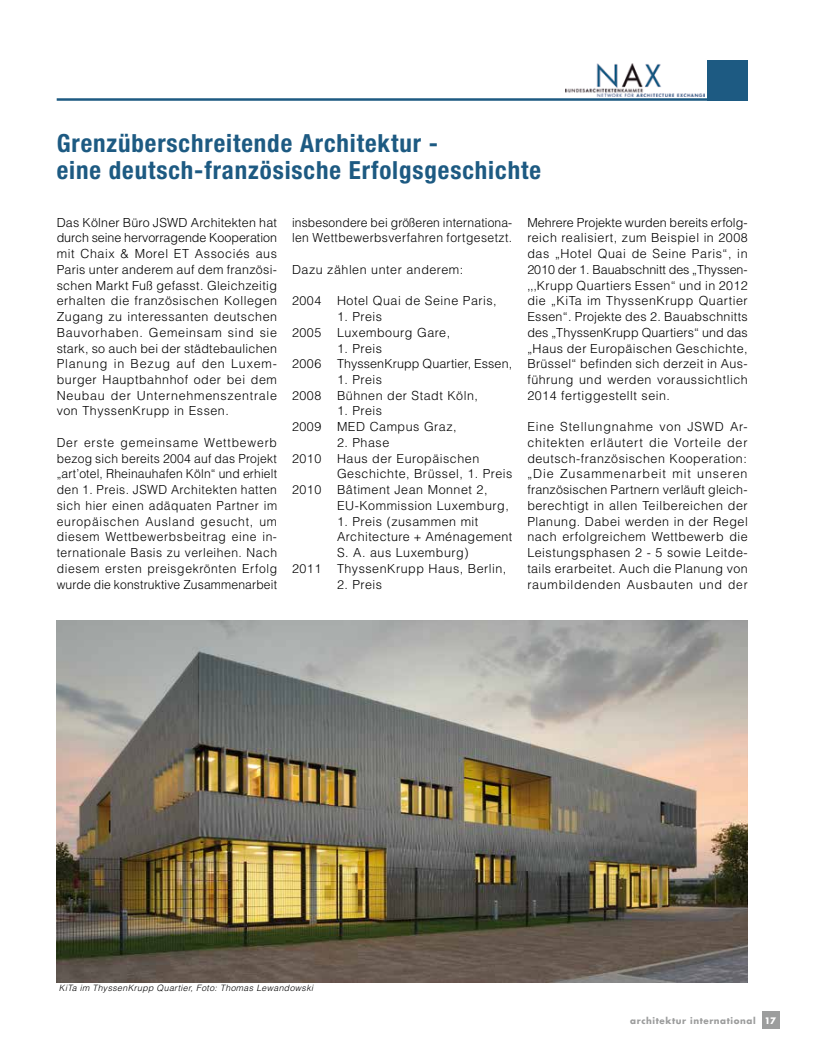
<style>
.page{position:relative;width:815px;height:1053px;background:#fff}
.page>*{position:absolute;margin:0;border:0;box-sizing:border-box;transform-origin:0 0}
.t1{font:700 condensed 25px/27.1px "Helvetica Neue";letter-spacing:.035em;color:#1d5a82}
.t2{font:300 12.5px/15.8px "Helvetica LT Std";letter-spacing:.04em;color:#000;text-align:justify}
.t3{font:300 12.5px/15.8px "Helvetica LT Std";letter-spacing:.015em;color:#000}
.t4{font:300 12.5px "Helvetica LT Std";letter-spacing:.01em;color:#000}
.t5{font:italic 300 8.75px "Helvetica LT Std";letter-spacing:.04em;color:#000}
.t6{font:700 8.75px "Futura";letter-spacing:.065em;color:#9c9d9d}
.s1{color:#fff}
</style>
<div class="page">
<div style="left:707px;top:60px;width:41px;height:41px;background:#1d5a82"></div>
<hr style="left:57px;top:98px;width:691px;height:3px;background:#1d5a82">
<img style="left:566px;top:63px;width:138px;height:33px">
<div style="left:762px;top:1011px;width:18px;height:17px;background:#9c9d9d"></div>
<img style="left:57px;top:620px;width:691px;height:361px">
<h1 class="t1" style="left:57px;top:129px;width:486px">Grenzüberschreitende Architektur -<br>eine deutsch-französische Erfolgsgeschichte</h1>
<p class="t2" style="left:57px;top:214px;width:222px">Das Kölner Büro JSWD Architekten hat durch seine hervorragende Kooperation mit Chaix &amp; Morel ET Associés aus Paris unter anderem auf dem französi&shy;schen Markt Fuß gefasst. Gleichzeitig erhalten die französischen Kollegen Zugang zu interessanten deutschen Bauvorhaben. Gemeinsam sind sie stark, so auch bei der städtebaulichen Planung in Bezug auf den Luxem&shy;burger Hauptbahnhof oder bei dem Neubau der Unternehmenszentrale von ThyssenKrupp in Essen.</p>
<p class="t2" style="left:57px;top:434px;width:222px">Der erste gemeinsame Wettbewerb bezog sich bereits 2004 auf das Projekt „art’otel, Rheinauhafen Köln“ und erhielt den 1. Preis. JSWD Architekten hatten sich hier einen adäquaten Partner im europäischen Ausland gesucht, um diesem Wettbewerbsbeitrag eine in&shy;ternationale Basis zu verleihen. Nach diesem ersten preisgekrönten Erfolg wurde die konstruktive Zusammenarbeit</p>
<p class="t2" style="left:527px;top:214px;width:222px">Mehrere Projekte wurden bereits erfolg&shy;reich realisiert, zum Beispiel in 2008 das „Hotel Quai de Seine Paris“, in 2010 der 1. Bauabschnitt des „Thyssen-‚‚‚Krupp Quartiers Essen“ und in 2012 die „KiTa im ThyssenKrupp Quartier Essen“. Projekte des 2. Bauabschnitts des „ThyssenKrupp Quartiers“ und das „Haus der Europäischen Geschichte, Brüssel“ befinden sich derzeit in Aus&shy;führung und werden voraussichtlich 2014 fertiggestellt sein.</p>
<p class="t2" style="left:527px;top:419px;width:222px">Eine Stellungnahme von JSWD Ar&shy;chitekten erläutert die Vorteile der deutsch-französischen Kooperation: „Die Zusammenarbeit mit unseren französischen Partnern verläuft gleich&shy;berechtigt in allen Teilbereichen der Planung. Dabei werden in der Regel nach erfolgreichem Wettbewerb die Leistungsphasen 2 - 5 sowie Leitde&shy;tails erarbeitet. Auch die Planung von raumbildenden Ausbauten und der</p>
<p class="t3" style="left:292px;top:214px;width:222px">insbesondere bei größeren internationa&shy;len Wettbewerbsverfahren fortgesetzt.</p>
<p class="t2" style="left:292px;top:261px;width:173px">Dazu zählen unter anderem:</p>
<p class="t2" style="left:292px;top:293px;width:31px">2004</p>
<p class="t2" style="left:337px;top:293px;width:161px">Hotel Quai de Seine Paris,</p>
<p class="t2" style="left:337px;top:308px;width:47px">1. Preis</p>
<p class="t2" style="left:292px;top:324px;width:31px">2005</p>
<p class="t2" style="left:337px;top:324px;width:115px">Luxembourg Gare,</p>
<p class="t2" style="left:337px;top:340px;width:47px">1. Preis</p>
<p class="t2" style="left:292px;top:356px;width:31px">2006</p>
<p class="t4" style="left:337px;top:356px;width:177px">ThyssenKrupp Quartier, Essen,</p>
<p class="t2" style="left:337px;top:371px;width:47px">1. Preis</p>
<p class="t2" style="left:292px;top:387px;width:31px">2008</p>
<p class="t2" style="left:337px;top:387px;width:142px">Bühnen der Stadt Köln,</p>
<p class="t2" style="left:337px;top:403px;width:47px">1. Preis</p>
<p class="t2" style="left:292px;top:419px;width:31px">2009</p>
<p class="t2" style="left:337px;top:419px;width:121px">MED Campus Graz,</p>
<p class="t2" style="left:337px;top:434px;width:54px">2. Phase</p>
<p class="t2" style="left:292px;top:450px;width:31px">2010</p>
<p class="t2" style="left:337px;top:450px;width:177px">Haus der Europäischen<br>Geschichte, Brüssel, 1. Preis</p>
<p class="t2" style="left:292px;top:481px;width:31px">2010</p>
<p class="t2" style="left:337px;top:481px;width:173px">Bâtiment Jean Monnet 2,<br>EU-Kommission Luxemburg,</p>
<p class="t2" style="left:337px;top:513px;width:177px;text-align:left">1. Preis (zusammen mit<br>Architecture + Aménagement<br>S. A. aus Luxemburg)</p>
<p class="t2" style="left:292px;top:560px;width:31px">2011</p>
<p class="t2" style="left:337px;top:560px;width:171px">ThyssenKrupp Haus, Berlin,</p>
<p class="t2" style="left:337px;top:576px;width:47px">2. Preis</p>
<p class="t5" style="left:59px;top:982px;width:256px">KiTa im ThyssenKrupp Quartier, Foto: Thomas Lewandowski</p>
<p class="t6" style="left:630px;top:1014px;width:147px">architektur international <span class="s1">17</span></p>
</div>
